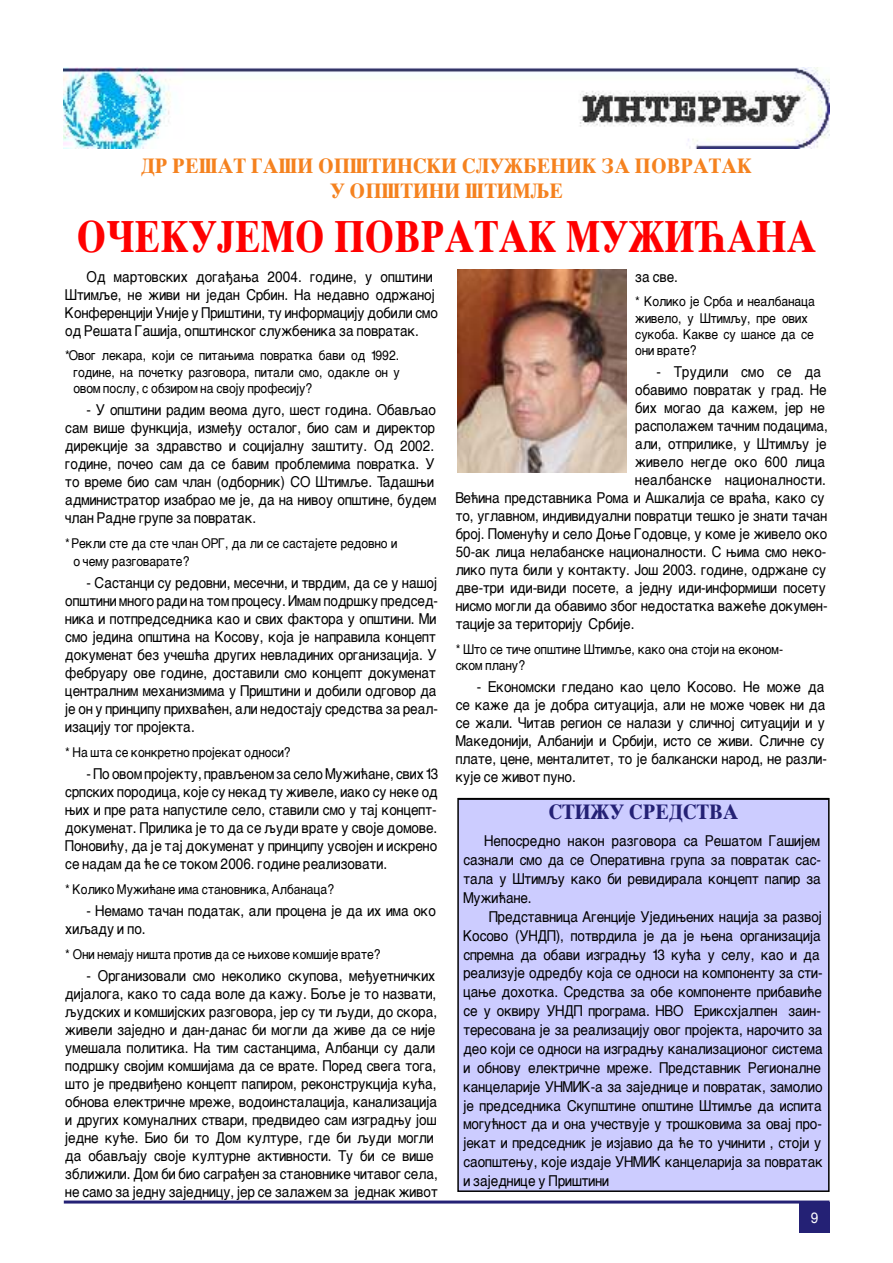
<style>
.page{position:relative;width:893px;height:1263px;background:#fff}
.page>*{position:absolute;margin:0;border:0;box-sizing:border-box;transform-origin:0 0}
.t1{font:700 45px "Cir Times";color:#f00;scale:.8 1}
.t2{font:700 21px/25.2px "Cir Times";color:#f5821f;text-align:center;scale:.9 1}
.t3{font:700 21px "Cir Times";color:#242175;scale:.9 1}
.t4{font:15px/18px "Arial Cirilica";color:#000;scale:.9 1}
.t5{font:15px "Arial Cirilica";letter-spacing:.02em;color:#000;scale:.9 1}
.t6{font:15px "Arial Cirilica";color:#fff;scale:.9 1}
.t7{font:13.5px/16.2px "Arial Cirilica";color:#000;scale:.9 1}
</style>
<div class="page">
<div style="left:799px;top:1202px;width:30px;height:31px;background:#242175"></div>
<hr style="left:64px;top:1201px;width:765px;height:3px;background:#242175">
<img style="left:64px;top:68px;width:765px;height:81px">
<div style="left:457px;top:797px;width:373px;height:395px;background:#ccf"></div>
<img style="left:457px;top:269px;width:169px;height:204px">
<h2 class="t2" style="left:141px;top:155px;width:680px">DR RE[AT GA[I OP[TINSKI SLU@BENIK ZA POVRATAK<br>U OP[TINI [TIMQE</h2>
<h1 class="t1" style="left:77px;top:220px;width:926px">O^EKUJEMO POVRATAK MU@I]ANA</h1>
<p class="t4" style="left:65px;top:269px;width:415px;text-indent:21px">Od martovskih doga|awa 2004. godine, u op{tini [timqe, ne `ivi ni jedan Srbin. Na nedavno odr`anoj Konferenciji Unije u Pri{tini, tu informaciju dobili smo od Re{ata Ga{ija, op{tinskog slu`benika za povratak.</p>
<p class="t7" style="left:73px;top:349px;width:364px;text-align:justify;text-indent:-8px">*Ovog lekara, koji se pitawima povratka bavi od 1992. godine, na po~etku razgovora, pitali smo, odakle on u ovom poslu, s obzirom na svoju profesiju?</p>
<p class="t4" style="left:65px;top:402px;width:414px;text-indent:21px">- U op{tini radim veoma dugo, {est godina. Obavqao sam vi{e funkcija, izme|u ostalog, bio sam i direktor direkcije za zdravstvo i socijalnu za{titu. Od 2002. godine, po~eo sam da se bavim problemima povratka. U to vreme bio sam ~lan (odbornik) SO [timqe. Tada{wi administrator izabrao me je, da na nivou op{tine, budem ~lan Radne grupe za povratak.</p>
<p class="t7" style="left:73px;top:535px;width:361px;line-height:18px;text-indent:-8px">*Rekli ste da ste ~lan ORG, da li se sastajete redovno i o ~emu razgovarate?</p>
<p class="t4" style="left:65px;top:575px;width:415px;text-indent:21px">- Sastanci su redovni, mese~ni, i tvrdim, da se u na{oj op{tini mnogo radi na tom procesu. Imam podr{ku predsed&shy;nika i potpredsednika kao i svih faktora u op{tini. Mi smo jedina op{tina na Kosovu, koja je napravila koncept dokumenat bez u~e{}a drugih nevladinih organizacija. U februaru ove godine, dostavili smo koncept dokumenat centralnim mehanizmima u Pri{tini i dobili odgovor da je on u principu prihva}en, ali nedostaju sredstva za real&shy;izaciju tog projekta.</p>
<p class="t7" style="left:65px;top:745px;width:252px">* Na {ta se konkretno projekat odnosi?</p>
<p class="t4" style="left:65px;top:766px;width:416px;text-align:justify;text-indent:21px">- Po ovom projektu, pravqenom za selo Mu`i}ane, svih 13 srpskih porodica, koje su nekad tu `ivele, iako su neke od wih i pre rata napustile selo, stavili smo u taj koncept&shy;dokumenat. Prilika je to da se qudi vrate u svoje domove.<br>Ponovi}u, da je taj dokumenat u principu usvojen i iskreno se nadam da }e se tokom 2006. godine realizovati.</p>
<p class="t7" style="left:65px;top:882px;width:300px">* Koliko Mu`i}ane ima stanovnika,Albanaca?</p>
<p class="t4" style="left:65px;top:903px;width:413px;text-indent:21px">- Nemamo ta~an podatak, ali procena je da ih ima oko hiqadu i po.</p>
<p class="t7" style="left:65px;top:947px;width:352px">* Oni nemaju ni{ta protiv da se wihove kom{ije vrate?</p>
<p class="t4" style="left:65px;top:968px;width:415px;text-indent:21px">- Organizovali smo nekoliko skupova, me|uetni~kih dijaloga, kako to sada vole da ka`u. Boqe je to nazvati, qudskih i kom{ijskih razgovora, jer su ti qudi, do skora, `iveli zajedno i dan-danas bi mogli da `ive da se nije ume{ala politika. Na tim sastancima, Albanci su dali podr{ku svojim kom{ijama da se vrate. Pored svega toga, {to je predvi|eno koncept papirom, rekonstrukcija ku}a, obnova elektri~ne mre`e, vodoinstalacija, kanalizacija i drugih komunalnih stvari, predvideo sam izgradwu jo{ jedne ku}e. Bio bi to Dom kulture, gde bi qudi mogli da obavqaju svoje kulturne aktivnosti. Tu bi se vi{e zbli`ili. Dom bi bio sagra|en za stanovnike ~itavog sela, ne samo za jednu zajednicu, jer se zala`em za jednak `ivot</p>
<p class="t4" style="left:635px;top:269px;width:49px">za sve.</p>
<p class="t7" style="left:635px;top:295px;width:201px">* Koliko je Srba i nealbanaca `ivelo, u [timqu, pre ovih sukoba. Kakve su {anse da se oni vrate?</p>
<p class="t5" style="left:656px;top:366px;width:184px">- Trudili smo se da</p>
<p class="t4" style="left:635px;top:382px;width:214px">obavimo povratak u grad. Ne</p>
<p class="t4" style="left:635px;top:400px;width:212px">bih mogao da ka`em, jer ne</p>
<p class="t4" style="left:635px;top:418px;width:215px">raspola`em ta~nim podacima,</p>
<p class="t4" style="left:635px;top:436px;width:214px">ali, otprilike, u [timqu je</p>
<p class="t4" style="left:635px;top:454px;width:213px">`ivelo negde oko 600 lica</p>
<p class="t5" style="left:635px;top:474px;width:213px">nealbanske nacionalnosti.</p>
<p class="t4" style="left:455px;top:490px;width:411px">Ve}ina predstavnika Roma i A{kalija se vra}a, kako su</p>
<p class="t4" style="left:455px;top:508px;width:414px">to, uglavnom, individualni povratci te{ko je znati ta~an</p>
<p class="t4" style="left:455px;top:526px;width:414px">broj. Pomenu}u i selo Dowe Godovce, u kome je `ivelo oko</p>
<p class="t4" style="left:455px;top:544px;width:413px">50-ak lica nelabanske nacionalnosti. S wima smo neko-</p>
<p class="t4" style="left:455px;top:562px;width:413px">liko puta bili u kontaktu. Jo{ 2003. godine, odr`ane su</p>
<p class="t4" style="left:455px;top:580px;width:413px">dve-tri idi-vidi posete, a jednu idi-informi{i posetu</p>
<p class="t4" style="left:455px;top:598px;width:414px">nismo mogli da obavimo zbog nedostatka va`e}e dokumen-</p>
<p class="t4" style="left:455px;top:616px;width:200px">tacije za teritoriju Srbije.</p>
<p class="t7" style="left:455px;top:642px;width:365px">* [to se ti~e op{tine [timqe, kako ona stoji na ekonom&shy;skom planu?</p>
<p class="t4" style="left:455px;top:680px;width:414px;text-indent:21px">- Ekonomski gledano kao celo Kosovo. Ne mo`e da se ka`e da je dobra situacija, ali ne mo`e ~ovek ni da se `ali. ^itav region se nalazi u sli~noj situaciji i u Makedoniji, Albaniji i Srbiji, isto se `ivi. Sli~ne su plate, cene, mentalitet, to je balkanski narod, ne razli&shy;kuje se `ivot puno.</p>
<h2 class="t3" style="left:548px;top:804px;width:213px">STI@U SREDSTVA</h2>
<p class="t4" style="left:463px;top:833px;width:399px;line-height:18.9px;text-align:justify;text-indent:21px">Neposredno nakon razgovora sa Re{atom Ga{ijem saznali smo da se Operativna grupa za povratak sas&shy;tala u [timqu kako bi revidirala koncept papir za Mu`i}ane.</p>
<p class="t4" style="left:463px;top:908px;width:401px;line-height:18.9px;text-indent:26px">Predstavnica Agencije Ujediwenih nacija za razvoj Kosovo (UNDP), potvrdila je da je wena organizacija spremna da obavi izgradwu 13 ku}a u selu, kao i da realizuje odredbu koja se odnosi na komponentu za sti&shy;cawe dohotka. Sredstva za obe komponente pribavi}e se u okviru UNDP programa. NVO Erikshjalpen zain&shy;teresovana je za realizaciju ovog projekta, naro~ito za deo koji se odnosi na izgradwu kanalizacionog sistema i obnovu elektri~ne mre`e. Predstavnik Regionalne kancelarije UNMIK-a za zajednice i povratak, zamolio je predsednika Skup{tine op{tine [timqe da ispita mogu}nost da i ona u~estvuje u tro{kovima za ovaj pro&shy;jekat i predsednik je izjavio da }e to u~initi , stoji u saop{tewu, koje izdaje UNMIK kancelarija za povratak i zajednice u Pri{tini</p>
<p class="t6" style="left:810px;top:1212px;width:10px">9</p>
</div>
